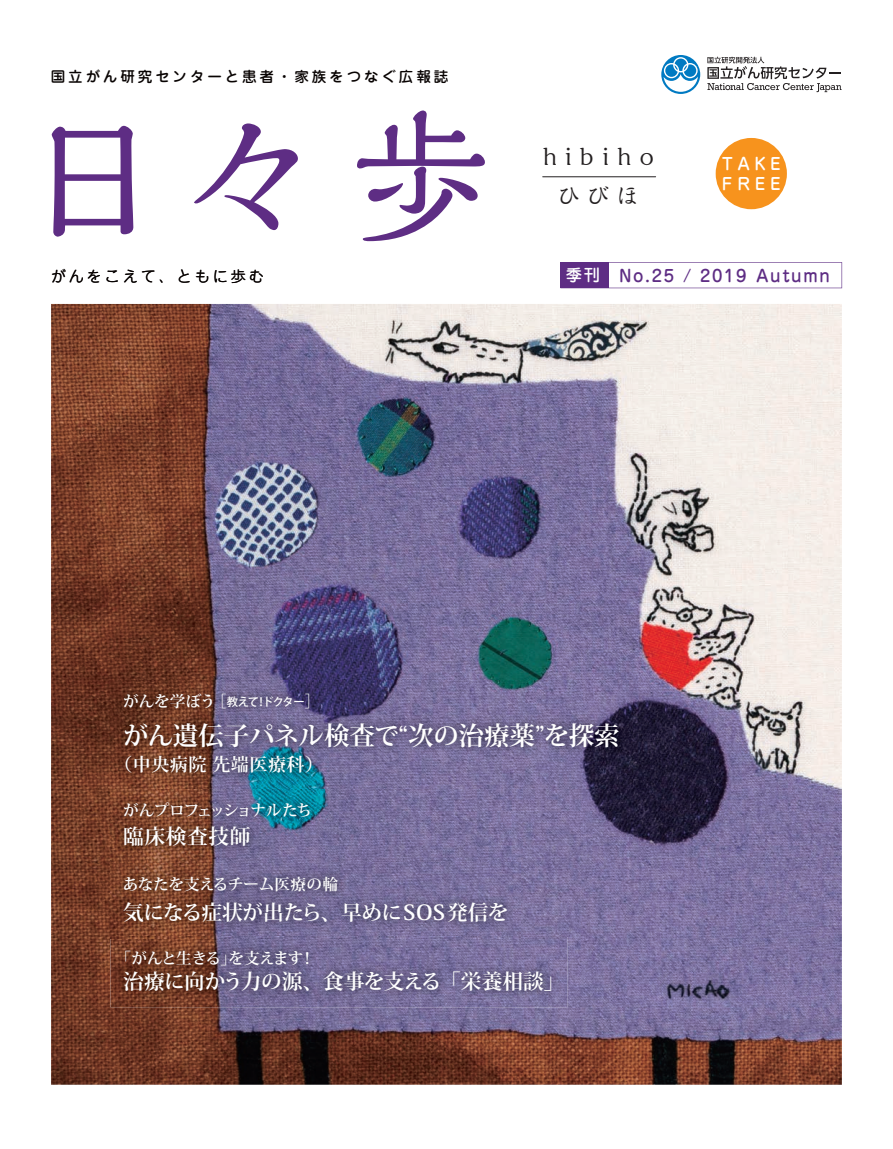
<style>
.page{position:relative;width:893px;height:1149px;background:#fff}
.page>*{position:absolute;margin:0;border:0;box-sizing:border-box;transform-origin:0 0}
.t1{font:500 145.5px "Kaimin So Std";color:#5e2d84}
.t2{font:700 25.5px "Koz Min Pro";letter-spacing:-.01em;color:#fff}
.t3{font:500 23.4px/38.5px "Kaimin So Std";letter-spacing:.35em;color:#231f20;text-align:center}
.t4{font:700 20.7px "Koz Min Pro";letter-spacing:-.01em;color:#fff}
.t5{font:700 18px "Koz Min Pro";letter-spacing:.03em;color:#fff}
.t6{font:500 16.5px "Jun 34 Pro";letter-spacing:.1em;color:#5e2d84}
.t7{font:500 16.5px/20px "Jun 34 Pro";letter-spacing:.285em;color:#fff}
.t8{font:500 16.2px "Jun 34 Pro";color:#fff}
.t9{font:700 15.6px "Koz Min Pro";letter-spacing:-.02em;color:#fff}
.t10{font:700 15.6px "Koz Min Pro";letter-spacing:-.05em;color:#fff}
.t11{font:700 15.6px "Koz Min Pro";letter-spacing:-.085em;color:#fff}
.t12{font:15px "Jun 201 Pro";letter-spacing:.2em;color:#080302}
.t13{font:500 14.55px "Jun 34 Pro";letter-spacing:.2em;color:#080302}
.s1{font-family:"Koz Go Pro";font-weight:500;font-size:11.4px}
</style>
<div class="page">
<img style="left:51px;top:304px;width:791px;height:780px">
<svg style="left:707px;top:57px;width:135px;height:35px"></svg>
<svg style="left:661px;top:55px;width:39px;height:39px"></svg>
<svg style="left:664px;top:57px;width:34px;height:35px"></svg>
<hr style="left:543px;top:176px;width:113px;height:1px;background:#231f20">
<div style="left:716px;top:138px;width:71px;height:71px;background:#f7931d;border-radius:50%"></div>
<img style="left:110px;top:680px;width:523px;height:108px">
<img style="left:110px;top:936px;width:457px;height:70px">
<img style="left:110px;top:862px;width:411px;height:76px">
<img style="left:110px;top:789px;width:215px;height:73px">
<svg style="left:560px;top:262px;width:282px;height:26px"></svg>
<p class="t13" style="left:51px;top:65px;width:399px">国立がん研究センターと患者・家族をつなぐ広報誌</p>
<h1 class="t1" style="left:21px;top:77px;width:474px">日々歩</h1>
<p class="t12" style="left:51px;top:264px;width:214px">がんをこえて、ともに歩む</p>
<p class="t3" style="left:543px;top:136px;width:112px">hibihoひびほ</p>
<p class="t7" style="left:722px;top:152px;width:60px">TAKE<br>FREE</p>
<p class="t8" style="left:566px;top:262px;width:36px">季刊</p>
<p class="t6" style="left:619px;top:262px;width:212px">No.25 / 2019 Autumn</p>
<p class="t9" style="left:123px;top:690px;width:199px">がんを学ぼう ［<span class="s1">教えて！ドクター</span>］</p>
<p class="t2" style="left:123px;top:716px;width:498px">がん遺伝子パネル検査で“次の治療薬”を探索</p>
<p class="t5" style="left:114px;top:751px;width:210px">（中央病院 先端医療科）</p>
<p class="t11" style="left:123px;top:798px;width:190px">がんプロフェッショナルたち</p>
<p class="t4" style="left:123px;top:821px;width:129px">臨床検査技師</p>
<p class="t9" style="left:123px;top:872px;width:217px">あなたを支えるチーム医療の輪</p>
<p class="t4" style="left:123px;top:896px;width:387px">気になる症状が出たら、早めにSOS発信を</p>
<p class="t10" style="left:115px;top:946px;width:201px">「がんと生きる」を支えます！</p>
<p class="t4" style="left:123px;top:965px;width:443px">治療に向かう力の源、食事を支える「栄養相談」</p>
</div>
